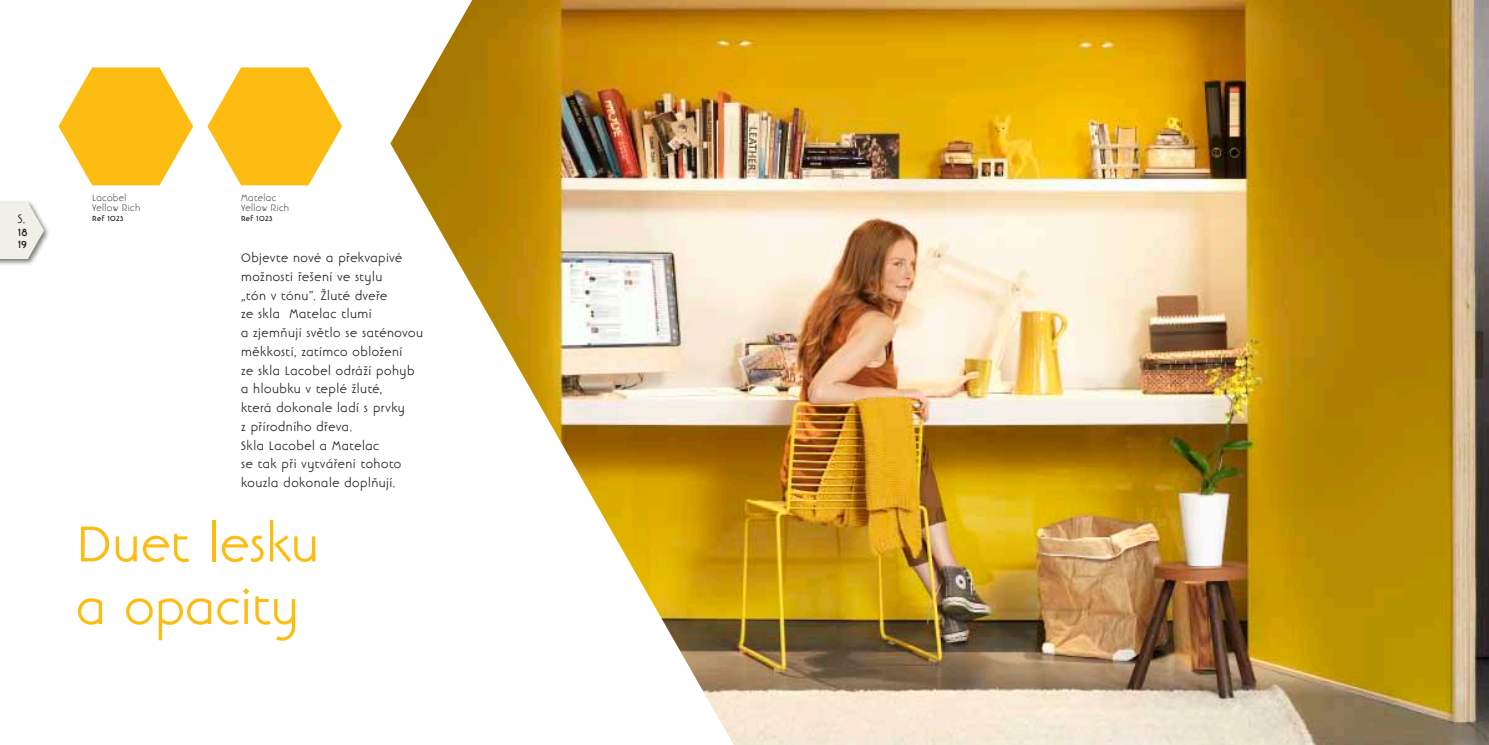
<style>
.page{position:relative;width:1489px;height:745px;background:#fff}
.page>*{position:absolute;margin:0;border:0;box-sizing:border-box;transform-origin:0 0}
.t1{font:51.25px/62.5px "Banjoman Text Com";letter-spacing:.005em;color:#fdbc12}
.t2{font:12.5px/18.8px "Banjoman Text Com";letter-spacing:.04em;color:#231f20}
.t3{font:700 10.62px/12.5px "Banjoman Text Com";color:#231f20}
.t4{font:300 9.38px/10px "Banjoman Text Com";letter-spacing:.035em;color:#231f20}
.t5{font:700 7.5px "Banjoman Text Com";letter-spacing:.05em;color:#231f20}
</style>
<div class="page">
<div style="left:0;top:199px;width:50px;height:66px;background:#231f20;opacity:.6"></div>
<svg style="left:0;top:202px;width:44px;height:57px"></svg>
<svg style="left:58px;top:67px;width:135px;height:118px"></svg>
<svg style="left:207px;top:67px;width:135px;height:118px"></svg>
<img style="left:390px;top:0;width:1098px;height:744px">
<p class="t2" style="left:18px;top:210px;width:9px">S.</p>
<p class="t3" style="left:18px;top:226px;width:11px">18<br>19</p>
<p class="t4" style="left:92px;top:193px;width:50px">Lacobel<br>Yellow Rich</p>
<p class="t5" style="left:92px;top:213px;width:33px">Ref 1023</p>
<p class="t4" style="left:241px;top:193px;width:50px">Matelac<br>Yellow Rich</p>
<p class="t5" style="left:241px;top:213px;width:33px">Ref 1023</p>
<p class="t2" style="left:241px;top:248px;width:183px">Objevte nové a překvapivé možnosti řešení ve stylu<br>„tón v tónu”. Žluté dveře<br>ze skla Matelac tlumí<br>a zjemňují světlo se saténovou měkkostí, zatímco obložení<br>ze skla Lacobel odráží pohyb a hloubku v teplé žluté,<br>která dokonale ladí s prvky<br>z přírodního dřeva.<br>Skla Lacobel a Matelac<br>se tak při vytváření tohoto kouzla dokonale doplňují.</p>
<h1 class="t1" style="left:76px;top:514px;width:244px">Duet lesku a opacity</h1>
</div>
